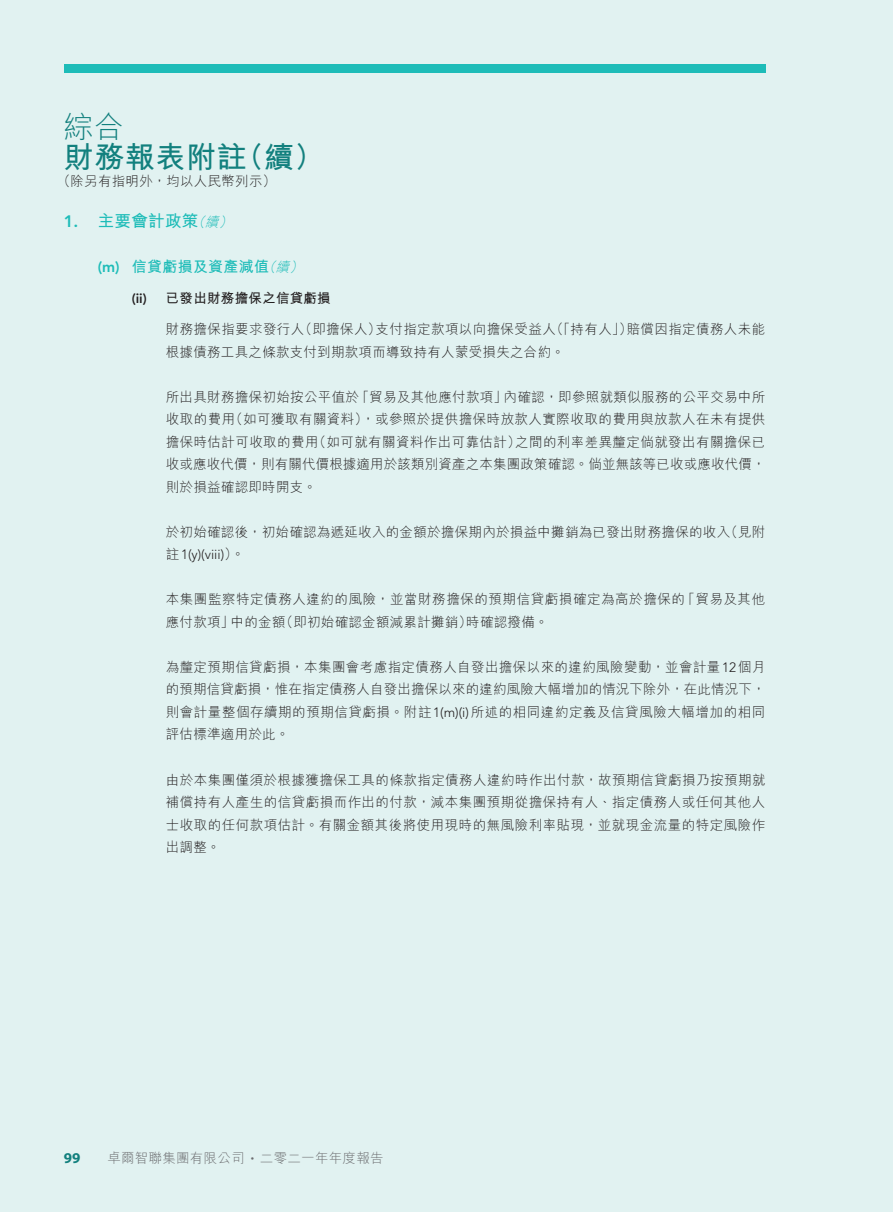
<style>
.page{position:relative;width:893px;height:1212px;background:#e1f2f1}
.page>*{position:absolute;margin:0;border:0;box-sizing:border-box;transform-origin:0 0}
.t1{font:700 30px "M Hei HK";letter-spacing:.02em;color:#12807e}
.t2{font:300 30px "M Hei HK";color:#12807e}
._01_H1{font:700 16.5px "M Hei HK";letter-spacing:.02em;color:#1dbcb8}
._01_H1-2{font:800 16.5px "Avenir LT Std";color:#1dbcb8}
._02_H2{font:700 15px "M Hei HK";letter-spacing:.02em;color:#1dbcb8}
._02_H2-2{font:800 15px "Avenir LT Std";color:#1dbcb8}
.t3{font:700 15px "Myriad Pro";color:#12807e}
._00_txt{font:300 13.5px/22.5px "M Hei HK";letter-spacing:.03em;color:#231f20}
._00_txt-2{font:300 13.5px/22.5px "M Hei HK";letter-spacing:.01em;color:#231f20}
.t4{font:300 13.5px "M Hei HK";letter-spacing:.02em;color:#6c6d70}
._03_H3{font:700 13.5px "M Hei HK";letter-spacing:.02em;color:#231f20}
._03_H3-2{font:800 13.5px "Avenir LT Std";color:#231f20}
._01_H1-3{font:italic 300 13.5px "M Hei HK";color:#1dbcb8}
._02_H2-3{font:italic 300 13.5px "M Hei HK";color:#1dbcb8}
.s1{font-family:"Avenir LT Std"}
.s2{font-family:"Myriad Pro"}
</style>
<div class="page">
<div style="left:64px;top:64px;width:701px;height:8px;background:#1dbcb8"></div>
<h1 class="t2" style="left:64px;top:112px;width:62px">綜合</h1>
<h1 class="t1" style="left:64px;top:136px;width:184px">財務報表附註</h1>
<h1 class="t1" style="left:234px;top:136px;width:91px">（續(</h1>
<p class="_00_txt" style="left:57px;top:170px;width:220px">（除另有指明外，均以人民幣列示(</p>
<p class="_01_H1-2" style="left:64px;top:212px;width:16px">1.</p>
<p class="_01_H1" style="left:98px;top:209px;width:102px">主要會計政策</p>
<p class="_01_H1-3" style="left:205px;top:215px;width:18px">續</p>
<p class="_01_H1-3" style="left:192px;top:215px;width:18px">（</p>
<p class="_01_H1-3" style="left:219px;top:215px;width:18px">(</p>
<p class="_02_H2-2" style="left:98px;top:258px;width:23px">m( )</p>
<p class="_02_H2" style="left:132px;top:256px;width:139px">信貸虧損及資產減值</p>
<p class="_02_H2-3" style="left:276px;top:261px;width:18px">續</p>
<p class="_02_H2-3" style="left:262px;top:261px;width:18px">（</p>
<p class="_02_H2-3" style="left:289px;top:261px;width:18px">(</p>
<p class="_03_H3-2" style="left:132px;top:291px;width:17px">)i i(</p>
<p class="_03_H3" style="left:166px;top:289px;width:166px">已發出財務擔保之信貸虧損</p>
<p class="_00_txt" style="left:299px;top:318px;width:84px">（即擔保人）</p>
<p class="_00_txt" style="left:376px;top:318px;width:182px">支付指定款項以向擔保受益人</p>
<p class="_00_txt" style="left:550px;top:318px;width:84px">（「持有人」）</p>
<p class="_00_txt" style="left:166px;top:318px;width:400px">財務擔保指要求發行人<br>根據債務工具之條款支付到期款項而導致持有人蒙受損失之合約。</p>
<p class="_00_txt" style="left:504px;top:385px;width:263px">內確認，即參照就類似服務的公平交易中所</p>
<p class="_00_txt" style="left:627px;top:318px;width:140px">賠償因指定債務人未能</p>
<p class="_00_txt" style="left:356px;top:385px;width:153px">「貿易及其他應付款項」</p>
<p class="_00_txt" style="left:229px;top:385px;width:537px;text-indent:-64px">所出具財務擔保初始按公平值於<br>（如可獲取有關資料，）或參照於提供擔保時放款人實際收取的費用與放款人在未有提供</p>
<p class="_00_txt" style="left:166px;top:408px;width:71px">收取的費用</p>
<p class="_00_txt" style="left:313px;top:430px;width:209px">（如可就有關資料作出可靠估計）</p>
<p class="_00_txt" style="left:515px;top:430px;width:252px">之間的利率差異釐定倘就發出有關擔保已</p>
<p class="_00_txt-2" style="left:166px;top:430px;width:601px">擔保時估計可收取的費用<br>收或應收代價，則有關代價根據適用於該類別資產之本集團政策確認。倘並無該等已收或應收代價，則於損益確認即時開支。</p>
<p class="_00_txt" style="left:724px;top:520px;width:42px">（見附</p>
<p class="_00_txt" style="left:166px;top:520px;width:566px">於初始確認後，初始確認為遞延收入的金額於擔保期內於損益中攤銷為已發出財務擔保的收入註 <span class="s1">y(1 )(viii</span> 。(<span class="s1">(</span></p>
<p class="_00_txt" style="left:682px;top:588px;width:85px">「貿易及其他</p>
<p class="_00_txt" style="left:466px;top:588px;width:220px;text-indent:-300px">本集團監察特定債務人違約的風險，並當財務擔保的預期信貸虧損確定為高於擔保的時確認撥備。</p>
<p class="_00_txt" style="left:166px;top:610px;width:70px">應付款項」</p>
<p class="_00_txt" style="left:166px;top:655px;width:601px;text-align:justify">為釐定預期信貸虧損，本集團會考慮指定債務人自發出擔保以來的違約風險變動，並會計量<span class="s1">12</span>個月的預期信貸虧損，惟在指定債務人自發出擔保以來的違約風險大幅增加的情況下除外，在此情況下，則會計量整個存續期的預期信貸虧損。附註 <span class="s1">m( 1 )i) (</span> 所述的相同違約定義及信貸風險大幅增加的相同評估標準適用於此。</p>
<p class="_00_txt" style="left:166px;top:768px;width:601px;text-align:justify">由於本集團僅須於根據獲擔保工具的條款指定債務人違約時作出付款，故預期信貸虧損乃按預期就補償持有人產生的信貸虧損而作出的付款，減本集團預期從擔保持有人、指定債務人或任何其他人士收取的任何款項估計。有關金額其後將使用現時的無風險利率貼現，並就現金流量的特定風險作出調整。</p>
<p class="_00_txt" style="left:280px;top:610px;width:193px">（即初始確認金額減累計攤銷）</p>
<p class="_00_txt" style="left:231px;top:610px;width:56px">中的金額</p>
<p class="t3" style="left:64px;top:1148px;width:18px">99</p>
<p class="t4" style="left:107px;top:1151px;width:278px">卓爾智聯集團有限公司 <span class="s2">•</span> 二零二一年年度報告</p>
</div>
